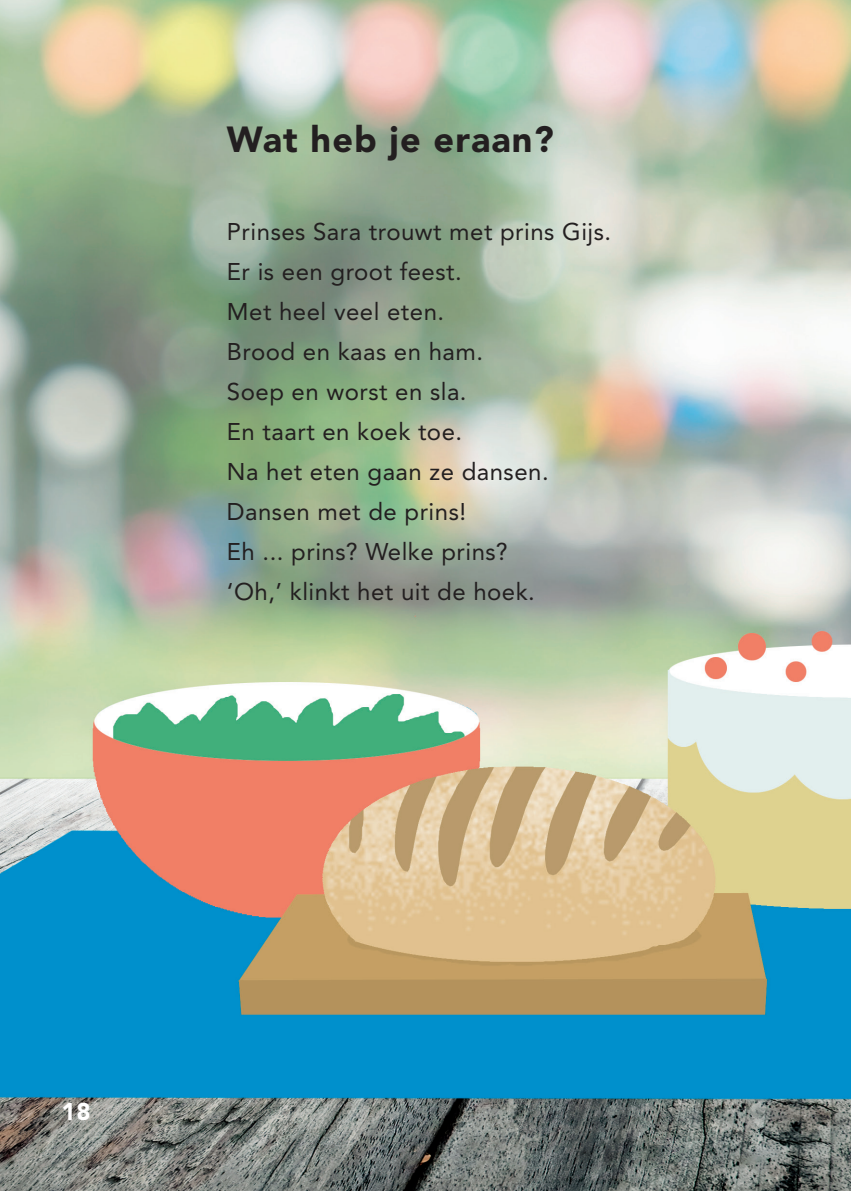
<style>
.page{position:relative;width:851px;height:1191px;background:#fff}
.page>*{position:absolute;margin:0;border:0;box-sizing:border-box;transform-origin:0 0}
.t1{font:900 36px "Avenir LT Std";letter-spacing:.03em;color:#231f20}
.t2{font:24px/40px "Avenir";letter-spacing:.02em;color:#231f20}
.t3{font:900 24px "Avenir LT Std";color:#fff}
</style>
<div class="page">
<img style="left:0;top:0;width:850px;height:1191px">
<h1 class="t1" style="left:227px;top:118px;width:328px">Wat heb je eraan?</h1>
<p class="t2" style="left:227px;top:212px;width:386px">Prinses Sara trouwt met prins Gijs.<br>Er is een groot feest.<br>Met heel veel eten.<br>Brood en kaas en ham.<br>Soep en worst en sla.<br>En taart en koek toe.<br>Na het eten gaan ze dansen.<br>Dansen met de prins!<br>Eh ... prins? Welke prins?<br>‘Oh,’ klinkt het uit de hoek.</p>
<p class="t3" style="left:62px;top:1097px;width:31px">18</p>
</div>
